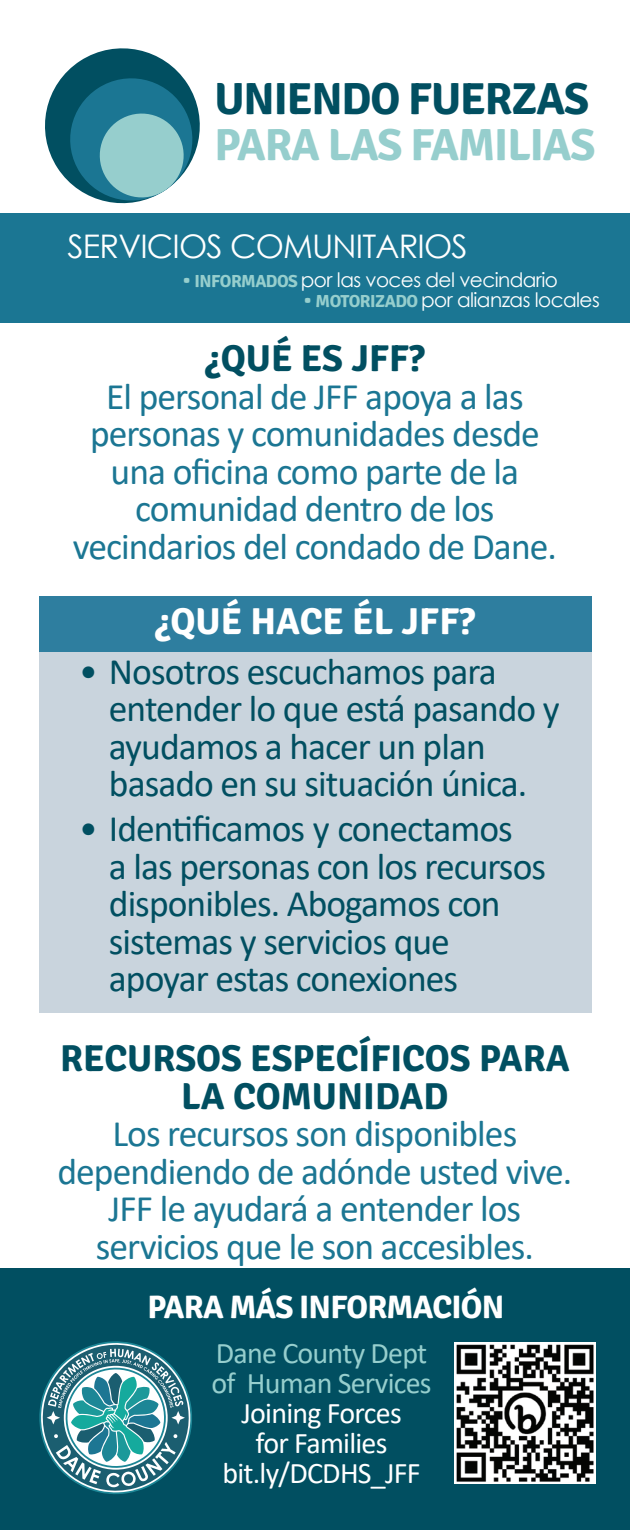
<style>
.page{position:relative;width:630px;height:1530px;background:#fff}
.page>*{position:absolute;margin:0;border:0;box-sizing:border-box;transform-origin:0 0}
.t1{font:700 45px "Signika";letter-spacing:-.025em;color:#96cecd}
.t2{font:700 45px "Signika";letter-spacing:-.025em;color:#014f61}
.t3{font:37.5px/37.5px "Calibri";letter-spacing:-.025em;color:#1b7693;text-align:center}
.t4{font:37.5px/37.5px "Calibri";letter-spacing:-.025em;color:#014f61}
.t5{font:700 37.5px/37.5px "Signika";color:#014f61;text-align:center}
.t6{font:700 37.5px "Signika";color:#fff}
.t7{font:32.5px "Century Gothic";letter-spacing:-.025em;color:#fff}
.t8{font:700 32.5px "Signika";letter-spacing:-.025em;color:#fff}
.t9{font:30px/30px "Calibri";letter-spacing:-.025em;color:#fff;text-align:center}
.t10{font:30px/30px "Calibri";letter-spacing:-.025em;color:#96cecd}
.t11{font:20px/20px "Century Gothic";letter-spacing:-.03em;color:#fff}
.s1{font-family:"Signika";font-weight:700;font-size:17.5px;color:#96cecd}
</style>
<div class="page">
<div style="left:39px;top:639px;width:553px;height:374px;background:#c9d4dd"></div>
<div style="left:39px;top:596px;width:553px;height:56px;background:#2e7e9f"></div>
<div style="left:0;top:213px;width:630px;height:110px;background:#1b7693"></div>
<div style="left:0;top:1269px;width:630px;height:261px;background:#014f61"></div>
<svg style="left:45px;top:48px;width:155px;height:156px"></svg>
<img style="left:454px;top:1342px;width:142px;height:142px">
<svg style="left:39px;top:1341px;width:153px;height:153px"></svg>
<p class="t2" style="left:214px;top:62px;width:376px">UNIENDO FUERZAS</p>
<p class="t1" style="left:214px;top:108px;width:382px">PARA LAS FAMILIAS</p>
<p class="t7" style="left:68px;top:223px;width:402px">SERVICIOS COMUNITARIOS</p>
<p class="t11" style="left:316px;top:270px;width:286px;text-indent:-121px"><span class="s1">INFORMADOS</span> por las voces del vecindario<br><span class="s1">MOTORIZADO</span> por alianzas locales</p>
<p class="t5" style="left:205px;top:336px;width:221px">¿QUÉ ES JFF?</p>
<p class="t3" style="left:73px;top:377px;width:486px">El personal de JFF apoya a las personas y comunidades desde una oficina como parte de la comunidad dentro de los vecindarios del condado de Dane.</p>
<p class="t6" style="left:155px;top:590px;width:322px">¿QUÉ HACE ÉL JFF?</p>
<p class="t4" style="left:109px;top:651px;width:452px;text-indent:-30px">• Nosotros escuchamos para entender lo que está pasando y ayudamos a hacer un plan basado en su situación única.</p>
<p class="t4" style="left:109px;top:809px;width:439px;text-indent:-30px">• Identificamos y conectamos<br>a las personas con los recursos disponibles. Abogamos con sistemas y servicios que apoyar estas conexiones</p>
<p class="t5" style="left:60px;top:1036px;width:511px">RECURSOS ESPECÍFICOS PARA<br>LA COMUNIDAD</p>
<p class="t3" style="left:57px;top:1114px;width:516px">Los recursos son disponibles dependiendo de adónde usted vive.<br>JFF le ayudará a entender los servicios que le son accesibles.</p>
<p class="t8" style="left:148px;top:1280px;width:358px">PARA MÁS INFORMACIÓN</p>
<p class="t10" style="left:211px;top:1338px;width:222px">Dane County Dept of Human Services</p>
<p class="t9" style="left:222px;top:1398px;width:200px">Joining Forces for Families bit.ly/DCDHS_JFF</p>
</div>
